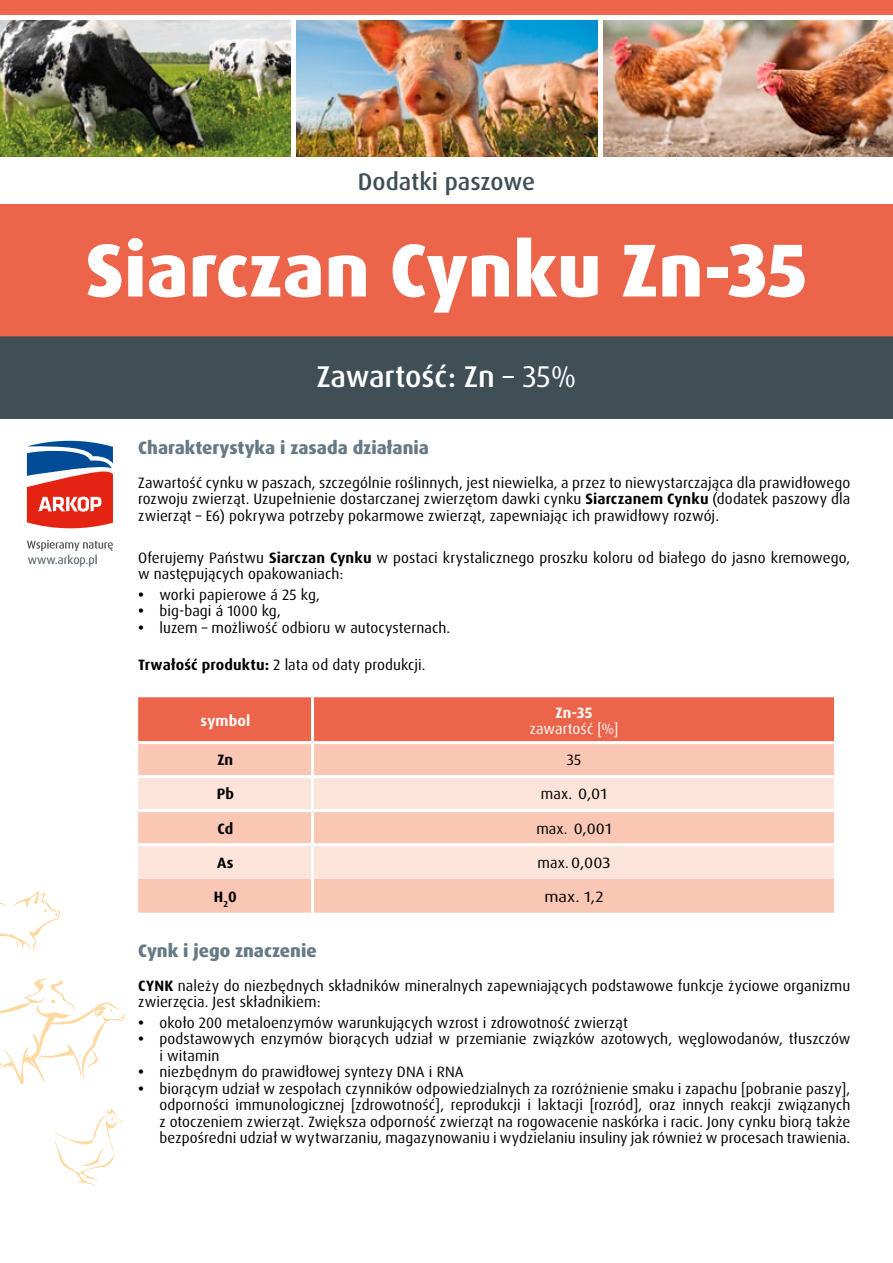
<style>
.page{position:relative;width:893px;height:1263px;background:#fff}
.page>*{position:absolute;margin:0;border:0;box-sizing:border-box;transform-origin:0 0}
.t1{font:800 75px "Dax Pro";color:#fff}
.t2{font:500 30px "Dax Pro";color:#fff}
.t3{font:500 24px "Dax Pro";color:#404f55}
.t4{font:800 18px "Dax Pro";color:#667a85}
.t5{font:15px/16.5px "Dax Pro";letter-spacing:.005em;color:#000}
.t6{font:15px "Dax Pro";letter-spacing:.005em;color:#fff}
.t7{font:700 15px "Dax Pro";letter-spacing:.01em;color:#fff}
.t8{font:700 15px "Dax Pro";letter-spacing:.005em;color:#000}
.t9{font:15px "Dax Pro";letter-spacing:.005em;color:#000;scale:1.13 1}
.t10{font:12px "Dax Pro";color:#404f55}
.s1{font-weight:400}
.s2{font-weight:700}
</style>
<div class="page">
<div style="left:0;top:204px;width:893px;height:132px;background:#ec644a"></div>
<div style="left:0;top:336px;width:893px;height:83px;background:#404f55"></div>
<div style="left:138px;top:697px;width:696px;height:44px;background:#ec644a"></div>
<div style="left:138px;top:744px;width:696px;height:169px;background:#f9c7b4"></div>
<svg style="left:138px;top:778px;width:696px;height:101px;background:#fbdacd"></svg>
<hr style="left:311px;top:697px;width:3px;height:44px;background:#fff">
<hr style="left:311px;top:744px;width:3px;height:31px;background:#fff">
<hr style="left:138px;top:775px;width:175px;height:3px;background:#fff">
<hr style="left:313px;top:775px;width:524px;height:3px;background:#fff">
<hr style="left:311px;top:778px;width:3px;height:31px;background:#fff">
<hr style="left:138px;top:809px;width:175px;height:3px;background:#fff">
<hr style="left:313px;top:809px;width:524px;height:3px;background:#fff">
<hr style="left:311px;top:812px;width:3px;height:31px;background:#fff">
<hr style="left:138px;top:843px;width:175px;height:3px;background:#fff">
<hr style="left:313px;top:843px;width:524px;height:3px;background:#fff">
<hr style="left:311px;top:846px;width:3px;height:33px;background:#fff">
<hr style="left:311px;top:879px;width:3px;height:34px;background:#fff">
<svg style="left:0;top:978px;width:125px;height:107px"></svg>
<svg style="left:53px;top:1109px;width:70px;height:76px"></svg>
<svg style="left:0;top:891px;width:61px;height:60px"></svg>
<img style="left:0;top:20px;width:291px;height:137px">
<img style="left:296px;top:20px;width:302px;height:137px">
<img style="left:603px;top:20px;width:290px;height:137px">
<div style="left:0;top:0;width:893px;height:15px;background:#ec644a"></div>
<svg style="left:27px;top:540px;width:86px;height:11px"></svg>
<svg style="left:27px;top:441px;width:86px;height:87px"></svg>
<h3 class="t3" style="left:358px;top:166px;width:179px">Dodatki paszowe</h3>
<h1 class="t1" style="left:85px;top:222px;width:723px">Siarczan Cynku Zn-35</h1>
<p class="t10" style="left:28px;top:552px;width:71px">www.arkop.pl</p>
<h2 class="t2" style="left:317px;top:358px;width:261px">Zawartość: Zn <span class="s1">– 35%</span></h2>
<p class="t4" style="left:138px;top:437px;width:292px">Charakterystyka i zasada działania</p>
<p class="t5" style="left:138px;top:475px;width:714px;text-align:justify">Zawartość cynku w paszach, szczególnie roślinnych, jest niewielka, a przez to niewystarczająca dla prawidłowego rozwoju zwierząt. Uzupełnienie dostarczanej zwierzętom dawki cynku <span class="s2">Siarczanem Cynku</span> (dodatek paszowy dla zwierząt – E6) pokrywa potrzeby pokarmowe zwierząt, zapewniając ich prawidłowy rozwój.</p>
<p class="t5" style="left:138px;top:549px;width:714px">Oferujemy Państwu <span class="s2">Siarczan Cynku</span> w postaci krystalicznego proszku koloru od białego do jasno kremowego, w następujących opakowaniach:</p>
<p class="t5" style="left:138px;top:586px;width:183px"><span class="s2">•</span> worki papierowe á 25 kg,</p>
<p class="t5" style="left:138px;top:603px;width:144px"><span class="s2">•</span> big-bagi á 1000 kg,</p>
<p class="t5" style="left:138px;top:619px;width:314px"><span class="s2">•</span> luzem – możliwość odbioru w autocysternach.</p>
<p class="t5" style="left:138px;top:657px;width:289px"><span class="s2">Trwałość produktu:</span> 2 lata od daty produkcji.</p>
<p class="t7" style="left:200px;top:711px;width:51px">symbol</p>
<p class="t7" style="left:556px;top:703px;width:38px">Zn-35</p>
<p class="t6" style="left:530px;top:719px;width:90px">zawartość [%]</p>
<p class="t8" style="left:217px;top:750px;width:17px">Zn</p>
<p class="t5" style="left:567px;top:752px;width:16px">35</p>
<p class="t8" style="left:217px;top:784px;width:19px">Pb</p>
<p class="t5" style="left:541px;top:786px;width:68px">max. 0,01</p>
<p class="t8" style="left:217px;top:818px;width:17px">Cd</p>
<p class="t5" style="left:536px;top:820px;width:77px">max. 0,001</p>
<p class="t8" style="left:217px;top:853px;width:18px">As</p>
<p class="t5" style="left:538px;top:854px;width:74px">max. 0,003</p>
<p class="t8" style="left:214px;top:887px;width:24px">H<sub>2</sub>0</p>
<p class="t9" style="left:544px;top:887px;width:54px">max. 1,2</p>
<p class="t4" style="left:138px;top:939px;width:180px">Cynk i jego znaczenie</p>
<p class="t5" style="left:138px;top:977px;width:714px"><span class="s2">CYNK</span> należy do niezbędnych składników mineralnych zapewniających podstawowe funkcje życiowe organizmu zwierzęcia. Jest składnikiem:</p>
<p class="t5" style="left:138px;top:1014px;width:491px"><span class="s2">•</span> około 200 metaloenzymów warunkujących wzrost i zdrowotność zwierząt</p>
<p class="t5" style="left:159px;top:1031px;width:692px;text-indent:-21px"><span class="s2">•</span> podstawowych enzymów biorących udział w przemianie związków azotowych, węglowodanów, tłuszczów i witamin</p>
<p class="t5" style="left:138px;top:1064px;width:327px"><span class="s2">•</span> niezbędnym do prawidłowej syntezy DNA i RNA</p>
<p class="t5" style="left:159px;top:1080px;width:693px;text-align:justify;text-indent:-21px"><span class="s2">•</span> biorącym udział w zespołach czynników odpowiedzialnych za rozróżnienie smaku i zapachu [pobranie paszy], odporności immunologicznej [zdrowotność], reprodukcji i laktacji [rozród], oraz innych reakcji związanych z otoczeniem zwierząt. Zwiększa odporność zwierząt na rogowacenie naskórka i racic. Jony cynku biorą także bezpośredni udział w wytwarzaniu, magazynowaniu i wydzielaniu insuliny jak również w procesach trawienia.</p>
</div>
